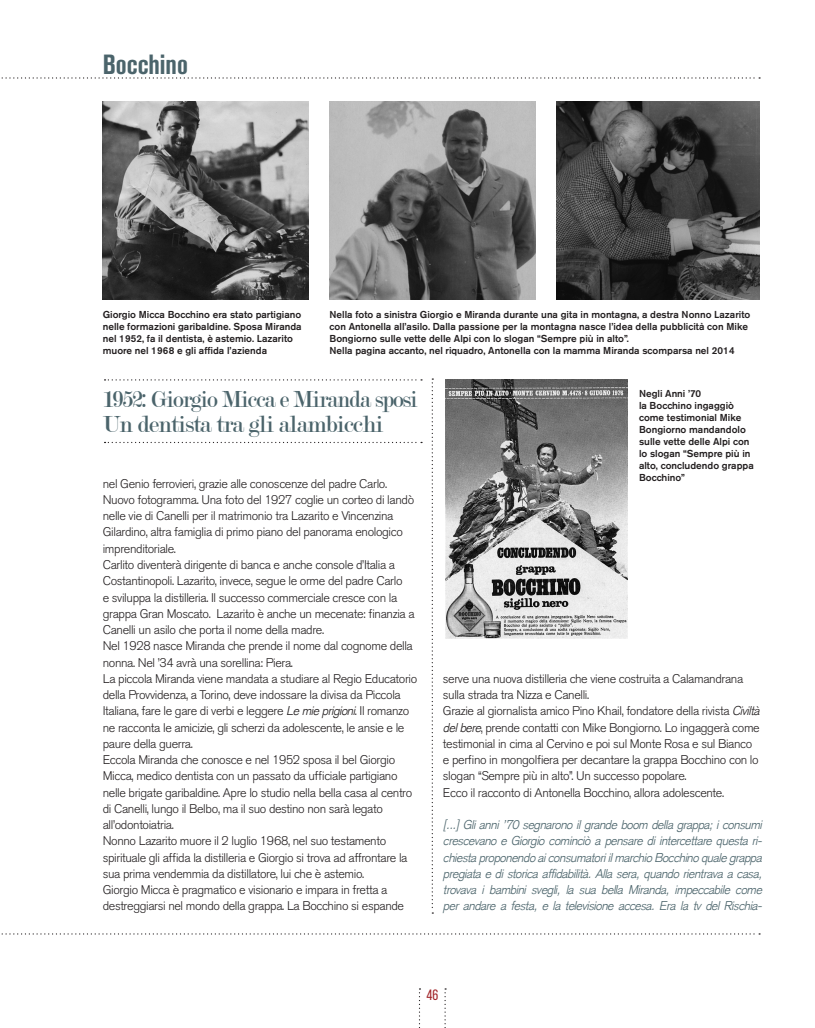
<style>
.page{position:relative;width:815px;height:1028px;background:#fff}
.page>*{position:absolute;margin:0;border:0;box-sizing:border-box;transform-origin:0 0}
.t1{font:700 condensed 27.5px "Akzidenz Grotesk BE";color:#4b646b}
.t2{font:25px "Modern";letter-spacing:-.04em;color:#4b646b;scale:.95 1}
.t3{font:25px "Modern";letter-spacing:-.04em;color:#4b646b}
.t4{font:15px "Bebas Neue";color:#a2262a}
.t5{font:300 12.5px/16.2px "Akzidenz Grotesk BE";letter-spacing:-.03em;color:#231f20}
.t6{font:italic 300 12.5px/16.2px "Akzidenz Grotesk";letter-spacing:-.03em;color:#4b646b;text-align:justify}
.t7{font:500 10px/12px "Akzidenz Grotesk BE";color:#231f20}
.s1{font-family:"Akzidenz Grotesk";font-style:italic}
</style>
<div class="page">
<svg style="left:419px;top:988px;width:1px;height:40px"></svg>
<svg style="left:444px;top:988px;width:2px;height:40px"></svg>
<svg style="left:1px;top:77px;width:759px;height:2px"></svg>
<svg style="left:1px;top:933px;width:759px;height:1px"></svg>
<svg style="left:105px;top:379px;width:317px;height:1px"></svg>
<svg style="left:105px;top:442px;width:317px;height:1px"></svg>
<img style="left:103px;top:101px;width:205px;height:198px">
<img style="left:330px;top:101px;width:205px;height:198px">
<img style="left:556px;top:101px;width:204px;height:198px">
<img style="left:446px;top:379px;width:181px;height:259px">
<svg style="left:432px;top:378px;width:1px;height:535px"></svg>
<p class="t1" style="left:103px;top:48px;width:87px">Bocchino</p>
<p class="t7" style="left:103px;top:308px;width:200px">Giorgio Micca Bocchino era stato partigiano nelle formazioni garibaldine. Sposa Miranda nel 1952, fa il dentista, è astemio. Lazarito muore nel 1968 e gli affida l’azienda</p>
<p class="t7" style="left:330px;top:308px;width:422px">Nella foto a sinistra Giorgio e Miranda durante una gita in montagna, a destra Nonno Lazarito con Antonella all’asilo. Dalla passione per la montagna nasce l’idea della pubblicità con Mike<br>Bongiorno sulle vette delle Alpi con lo slogan “Sempre più in alto”.</p>
<p class="t7" style="left:330px;top:344px;width:407px">Nella pagina accanto, nel riquadro, Antonella con la mamma Miranda scomparsa nel 2014</p>
<p class="t7" style="left:639px;top:387px;width:64px">Negli Anni ’70</p>
<p class="t7" style="left:639px;top:399px;width:116px">la Bocchino ingaggiò come testimonial Mike<br>Bongiorno mandandolo sulle vette delle Alpi con lo slogan “Sempre più in alto, concludendo grappa<br>Bocchino”</p>
<p class="t2" style="left:103px;top:386px;width:333px">1952: Giorgio Micca e Miranda sposi</p>
<p class="t3" style="left:103px;top:411px;width:282px">Un dentista tra gli alambicchi</p>
<p class="t5" style="left:103px;top:475px;width:286px">nel Genio ferrovieri, grazie alle conoscenze del padre Carlo.</p>
<p class="t5" style="left:103px;top:492px;width:313px">Nuovo fotogramma. Una foto del 1927 coglie un corteo di landò nelle vie di Canelli per il matrimonio tra Lazarito e Vincenzina Gilardino, altra famiglia di primo piano del panorama enologico imprenditoriale.</p>
<p class="t5" style="left:103px;top:557px;width:313px">Carlito diventerà dirigente di banca e anche console d’Italia a Costantinopoli. Lazarito, invece, segue le orme del padre Carlo<br>e sviluppa la distilleria. Il successo commerciale cresce con la grappa Gran Moscato. Lazarito è anche un mecenate: finanzia a Canelli un asilo che porta il nome della madre.</p>
<p class="t5" style="left:103px;top:638px;width:312px">Nel 1928 nasce Miranda che prende il nome dal cognome della nonna. Nel ’34 avrà una sorellina: Piera.</p>
<p class="t5" style="left:103px;top:670px;width:316px">La piccola Miranda viene mandata a studiare al Regio Educatorio della Provvidenza, a Torino, deve indossare la divisa da Piccola Italiana, fare le gare di verbi e leggere <span class="s1">Le mie prigioni</span>. Il romanzo ne racconta le amicizie, gli scherzi da adolescente, le ansie e le paure della guerra.</p>
<p class="t5" style="left:103px;top:752px;width:311px">Eccola Miranda che conosce e nel 1952 sposa il bel Giorgio Micca, medico dentista con un passato da ufficiale partigiano nelle brigate garibaldine. Apre lo studio nella bella casa al centro di Canelli, lungo il Belbo, ma il suo destino non sarà legato all’odontoiatria.</p>
<p class="t5" style="left:103px;top:833px;width:306px">Nonno Lazarito muore il 2 luglio 1968, nel suo testamento spirituale gli affida la distilleria e Giorgio si trova ad affrontare la sua prima vendemmia da distillatore, lui che è astemio.</p>
<p class="t5" style="left:103px;top:882px;width:303px">Giorgio Micca è pragmatico e visionario e impara in fretta a destreggiarsi nel mondo della grappa. La Bocchino si espande</p>
<p class="t5" style="left:443px;top:670px;width:302px">serve una nuova distilleria che viene costruita a Calamandrana sulla strada tra Nizza e Canelli.</p>
<p class="t5" style="left:443px;top:703px;width:318px">Grazie al giornalista amico Pino Khail, fondatore della rivista <span class="s1">Civiltà del bere</span>, prende contatti con Mike Bongiorno. Lo ingaggerà come testimonial in cima al Cervino e poi sul Monte Rosa e sul Bianco e perfino in mongolfiera per decantare la grappa Bocchino con lo slogan “Sempre più in alto”. Un successo popolare.</p>
<p class="t5" style="left:443px;top:784px;width:283px">Ecco il racconto di Antonella Bocchino, allora adolescente.</p>
<p class="t6" style="left:443px;top:816px;width:321px">[...] Gli anni ’70 segnarono il grande boom della grappa; i consumi crescevano e Giorgio cominciò a pensare di intercettare questa ri&shy;chiesta proponendo ai consumatori il marchio Bocchino quale grappa pregiata e di storica affidabilità. Alla sera, quando rientrava a casa, trovava i bambini svegli, la sua bella Miranda, impeccabile come per andare a festa, e la televisione accesa. Era la tv del Rischia-</p>
<p class="t4" style="left:426px;top:987px;width:13px">46</p>
</div>
